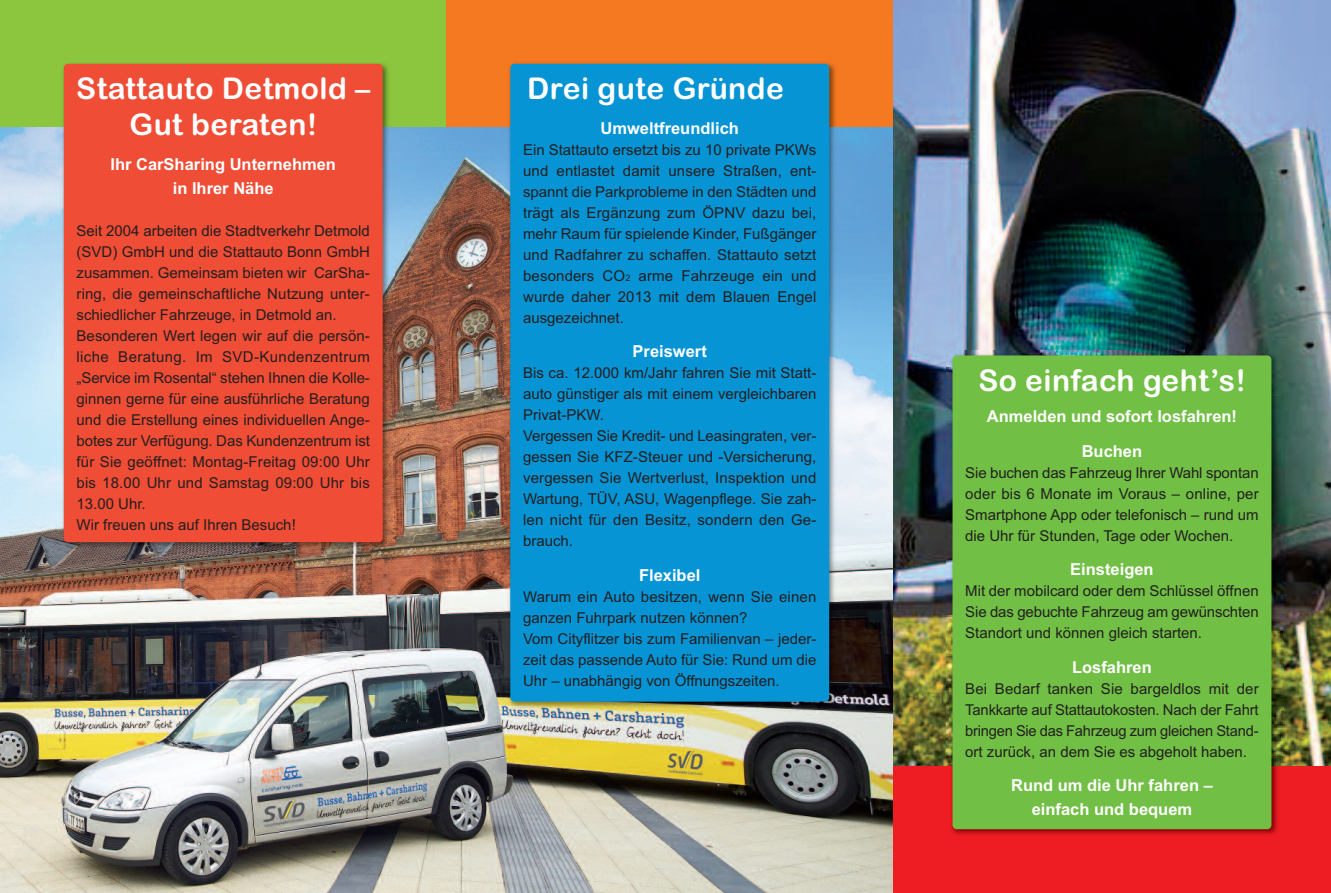
<style>
.page{position:relative;width:1331px;height:893px;background:#fff}
.page>*{position:absolute;margin:0;border:0;box-sizing:border-box;transform-origin:0 0}
.t1{font:30px/36px "Arial Rounded MT Bold";letter-spacing:.015em;color:#fff;text-align:center}
.t2{font:700 16.5px/24px "Arial";color:#fff;text-align:center}
.t3{font:15px/21px "Arial";color:#231f20;text-align:justify}
.s1{font-size:9px}
</style>
<div class="page">
<div style="left:0;top:0;width:446px;height:128px;background:#8bc63e"></div>
<div style="left:446px;top:0;width:447px;height:128px;background:#f47921"></div>
<img style="left:0;top:128px;width:893px;height:765px">
<img style="left:58px;top:63px;width:336px;height:490px">
<div style="left:64px;top:64px;width:319px;height:478px;background:#ef4d35;border-radius:4px"></div>
<div style="left:893px;top:765px;width:438px;height:128px;background:#ee1d23"></div>
<img style="left:893px;top:0;width:438px;height:765px">
<img style="left:505px;top:63px;width:336px;height:650px">
<div style="left:510px;top:64px;width:319px;height:638px;background:#0694d5;border-radius:4px"></div>
<img style="left:947px;top:350px;width:336px;height:485px">
<div style="left:952px;top:355px;width:319px;height:474px;background:#71bf44;border-radius:4px"></div>
<h1 class="t1" style="left:76px;top:71px;width:295px">Stattauto Detmold –<br>Gut beraten!</h1>
<p class="t2" style="left:110px;top:152px;width:227px">Ihr CarSharing Unternehmen in Ihrer Nähe</p>
<p class="t3" style="left:77px;top:220px;width:295px;text-align:left">Seit 2004 arbeiten die Stadtverkehr Detmold (SVD) GmbH und die Stattauto Bonn GmbH zusammen. Gemeinsam bieten wir CarSha&shy;ring, die gemeinschaftliche Nutzung unter&shy;schiedlicher Fahrzeuge, in Detmold an.<br>Besonderen Wert legen wir auf die persön&shy;liche Beratung. Im SVD-Kundenzentrum „Service im Rosental“ stehen Ihnen die Kolle&shy;ginnen gerne für eine ausführliche Beratung und die Erstellung eines individuellen Ange&shy;botes zur Verfügung. Das Kundenzentrum ist für Sie geöffnet: Montag-Freitag 09:00 Uhr bis 18.00 Uhr und Samstag 09:00 Uhr bis 13.00 Uhr.<br>Wir freuen uns auf Ihren Besuch!</p>
<h1 class="t1" style="left:527px;top:71px;width:258px">Drei gute Gründe</h1>
<p class="t2" style="left:600px;top:116px;width:140px">Umweltfreundlich</p>
<p class="t3" style="left:523px;top:139px;width:295px">Ein Stattauto ersetzt bis zu 10 private PKWs und entlastet damit unsere Straßen, ent&shy;spannt die Parkprobleme in den Städten und trägt als Ergänzung zum ÖPNV dazu bei, mehr Raum für spielende Kinder, Fußgänger und Radfahrer zu schaffen. Stattauto setzt besonders CO<span class="s1">2</span> arme Fahrzeuge ein und wurde daher 2013 mit dem Blauen Engel ausgezeichnet.</p>
<p class="t2" style="left:633px;top:339px;width:76px">Preiswert</p>
<p class="t3" style="left:523px;top:362px;width:295px;text-align:left">Bis ca. 12.000 km/Jahr fahren Sie mit Statt&shy;auto günstiger als mit einem vergleichbaren Privat-PKW.<br>Vergessen Sie Kredit- und Leasingraten, ver&shy;gessen Sie KFZ-Steuer und -Versicherung, vergessen Sie Wertverlust, Inspektion und Wartung, TÜV, ASU, Wagenpflege. Sie zah&shy;len nicht für den Besitz, sondern den Ge&shy;brauch.</p>
<p class="t2" style="left:639px;top:563px;width:63px">Flexibel</p>
<p class="t3" style="left:523px;top:586px;width:295px;text-align:left">Warum ein Auto besitzen, wenn Sie einen ganzen Fuhrpark nutzen können?<br>Vom Cityflitzer bis zum Familienvan – jeder&shy;zeit das passende Auto für Sie: Rund um die Uhr – unabhängig von Öffnungszeiten.</p>
<h1 class="t1" style="left:978px;top:362px;width:269px">So einfach geht’s!</h1>
<p class="t2" style="left:987px;top:399px;width:252px;line-height:34.5px">Anmelden und sofort losfahren!<br>Buchen</p>
<p class="t3" style="left:965px;top:462px;width:295px">Sie buchen das Fahrzeug Ihrer Wahl spontan oder bis 6 Monate im Voraus – online, per Smartphone App oder telefonisch – rund um die Uhr für Stunden, Tage oder Wochen.</p>
<p class="t2" style="left:1070px;top:558px;width:85px">Einsteigen</p>
<p class="t3" style="left:965px;top:581px;width:295px">Mit der mobilcard oder dem Schlüssel öffnen Sie das gebuchte Fahrzeug am gewünschten Standort und können gleich starten.</p>
<p class="t2" style="left:1072px;top:655px;width:81px">Losfahren</p>
<p class="t3" style="left:965px;top:678px;width:295px">Bei Bedarf tanken Sie bargeldlos mit der Tankkarte auf Stattautokosten. Nach der Fahrt bringen Sie das Fahrzeug zum gleichen Stand&shy;ort zurück, an dem Sie es abgeholt haben.</p>
<p class="t2" style="left:1011px;top:774px;width:203px">Rund um die Uhr fahren – einfach und bequem</p>
</div>
